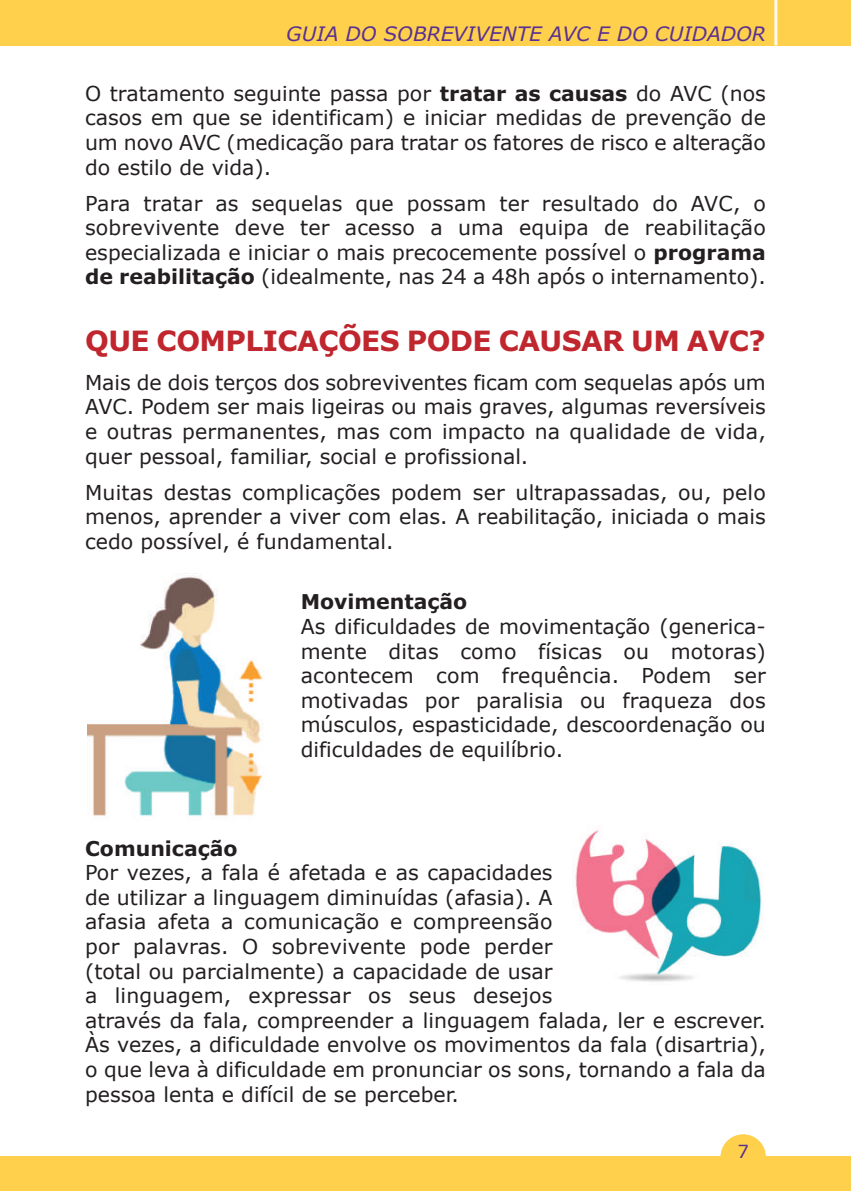
<style>
.page{position:relative;width:851px;height:1191px;background:#fff}
.page>*{position:absolute;margin:0;border:0;box-sizing:border-box;transform-origin:0 0}
.t1{font:700 28px "Verdana";letter-spacing:-.02em;color:#c0262d}
.t2{font:20.4px/24.6px "Verdana";color:#231f20;text-align:justify}
.t3{font:700 20.4px "Verdana";color:#231f20}
.t4{font:italic 20px "Verdana";color:#5a3092}
.t5{font:18px "Verdana";color:#5a3092}
.s1{font-weight:700}
</style>
<div class="page">
<div style="left:0;top:0;width:850px;height:45px;background:#fed04c"></div>
<div style="left:0;top:1157px;width:850px;height:34px;background:#fed04c"></div>
<hr style="left:774px;top:0;width:3px;height:45px;background:#fef9ec">
<div style="left:720px;top:1134px;width:45px;height:45px;background:#fed04c;border-radius:50%"></div>
<img style="left:87px;top:573px;width:177px;height:247px">
<img style="left:575px;top:826px;width:188px;height:156px">
<p class="t4" style="left:286px;top:23px;width:481px">GUIA DO SOBREVIVENTE AVC E DO CUIDADOR</p>
<p class="t2" style="left:85px;top:80px;width:682px">O tratamento seguinte passa por <span class="s1">tratar as causas</span> do AVC (nos casos em que se identificam) e iniciar medidas de prevenção de um novo AVC (medicação para tratar os fatores de risco e alteração do estilo de vida).</p>
<p class="t2" style="left:85px;top:190px;width:682px">Para tratar as sequelas que possam ter resultado do AVC, o sobrevivente deve ter acesso a uma equipa de reabilitação especializada e iniciar o mais precocemente possível o <span class="s1">programa de reabilitação</span> (idealmente, nas 24 a 48h após o internamento).</p>
<h1 class="t1" style="left:85px;top:324px;width:682px">QUE COMPLICAÇÕES PODE CAUSAR UM AVC?</h1>
<p class="t2" style="left:85px;top:369px;width:682px">Mais de dois terços dos sobreviventes ficam com sequelas após um AVC. Podem ser mais ligeiras ou mais graves, algumas reversíveis e outras permanentes, mas com impacto na qualidade de vida, quer pessoal, familiar, social e profissional.</p>
<p class="t2" style="left:85px;top:479px;width:682px">Muitas destas complicações podem ser ultrapassadas, ou, pelo menos, aprender a viver com elas. A reabilitação, iniciada o mais cedo possível, é fundamental.</p>
<p class="t3" style="left:300px;top:590px;width:168px">Movimentação</p>
<p class="t2" style="left:300px;top:613px;width:466px">As dificuldades de movimentação (generica&shy;mente ditas como físicas ou motoras) acontecem com frequência. Podem ser motivadas por paralisia ou fraqueza dos músculos, espasticidade, descoordenação ou dificuldades de equilíbrio.</p>
<p class="t3" style="left:85px;top:836px;width:154px">Comunicação</p>
<p class="t2" style="left:85px;top:859px;width:682px;text-align:left">Por vezes, a fala é afetada e as capacidades<br>de utilizar a linguagem diminuídas (afasia). A<br>afasia afeta a comunicação e compreensão<br>por palavras. O sobrevivente pode perder<br>(total ou parcialmente) a capacidade de usar<br>a linguagem, expressar os seus desejos<br>através da fala, compreender a linguagem falada, ler e escrever.<br>Às vezes, a dificuldade envolve os movimentos da fala (disartria), o que leva à dificuldade em pronunciar os sons, tornando a fala da pessoa lenta e difícil de se perceber.</p>
<p class="t5" style="left:737px;top:1140px;width:13px">7</p>
</div>
